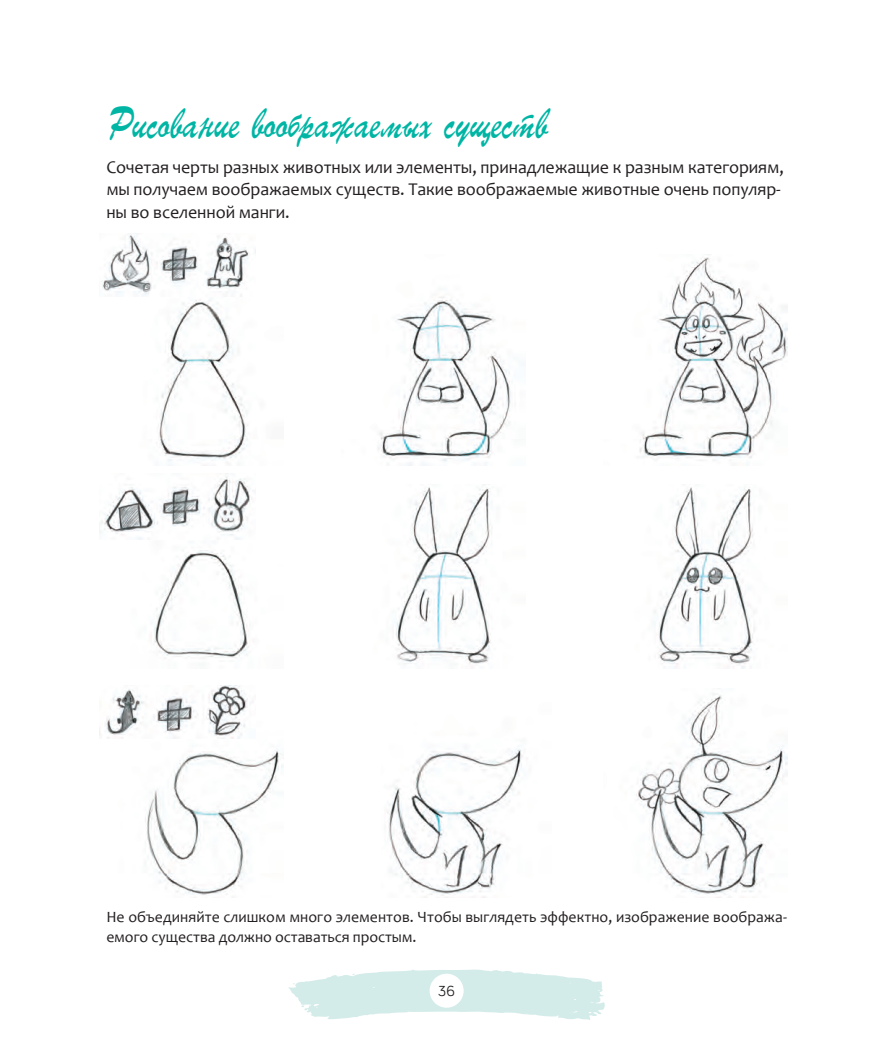
<style>
.page{position:relative;width:872px;height:1063px;background:#fff}
.page>*{position:absolute;margin:0;border:0;box-sizing:border-box;transform-origin:0 0}
.t1{font:42px "Roscherk DL";color:#00b5a4}
.t2{font:18px/22.5px "Candara";letter-spacing:-.005em;color:#231f20}
.t3{font:15.75px/19.5px "Candara";color:#231f20}
.t4{font:15px "Bariol";color:#231f20}
</style>
<div class="page">
<svg style="left:288px;top:969px;width:317px;height:51px"></svg>
<div style="left:429px;top:974px;width:34px;height:34px;background:#fff;border-radius:50%"></div>
<img style="left:138px;top:539px;width:111px;height:119px">
<img style="left:396px;top:484px;width:96px;height:184px">
<img style="left:653px;top:487px;width:102px;height:182px">
<img style="left:159px;top:299px;width:89px;height:163px">
<img style="left:378px;top:296px;width:133px;height:169px">
<img style="left:639px;top:257px;width:149px;height:204px">
<img style="left:102px;top:234px;width:147px;height:63px">
<img style="left:100px;top:473px;width:152px;height:66px">
<img style="left:145px;top:750px;width:139px;height:145px">
<img style="left:387px;top:749px;width:136px;height:148px">
<img style="left:636px;top:693px;width:152px;height:202px">
<img style="left:105px;top:685px;width:148px;height:54px">
<h1 class="t1" style="left:106px;top:99px;width:443px">Рисование воображаемых существ</h1>
<p class="t2" style="left:106px;top:155px;width:679px">Сочетая черты разных животных или элементы, принадлежащие к разным категориям, мы получаем воображаемых существ. Такие воображаемые животные очень популяр&shy;ны во вселенной манги.</p>
<p class="t3" style="left:106px;top:907px;width:681px">Не объединяйте слишком много элементов. Чтобы выглядеть эффектно, изображение вообража&shy;емого существа должно оставаться простым.</p>
<p class="t4" style="left:438px;top:981px;width:18px">36</p>
</div>
